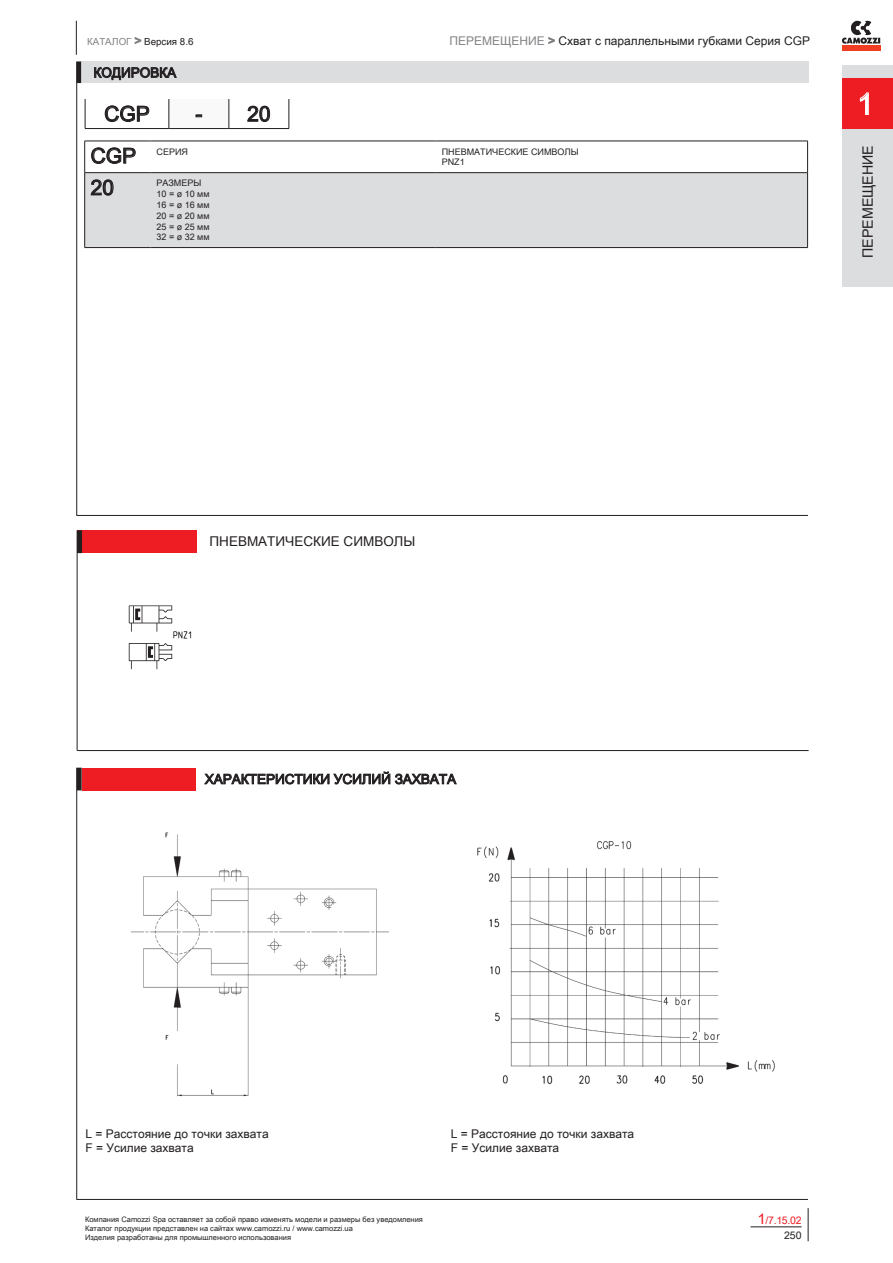
<style>
.page{position:relative;width:893px;height:1263px;background:#fff}
.page>*{position:absolute;margin:0;border:0;box-sizing:border-box;transform-origin:0 0}
.t1{font:30px "Arial Unicode MS";color:#fff}
.t2{font:21px "Arial Unicode MS";color:#231f20}
.t3{font:14.25px "Arial";color:#231f20}
.t4{font:13.5px "Arial Unicode MS";color:#231f20}
.t5{font:12px/14.4px "Arial Unicode MS";color:#231f20}
.t6{font:10.5px "Arial Unicode MS";color:#ee1d23}
.t7{font:10.5px "Arial Unicode MS";color:#231f20}
.t8{font:9.75px "Arial Unicode MS";color:#231f20}
.t9{font:9px/10.8px "Arial Unicode MS";color:#231f20}
.t10{font:7.5px/9px "Arial Unicode MS";color:#231f20}
.s1{color:#808285}
.s2{font-size:12px;color:#808285}
.s3{font-size:15px}
</style>
<div class="page">
<svg style="left:842px;top:21px;width:38px;height:23px"></svg>
<div style="left:842px;top:45px;width:38px;height:5px;background:#ef3e22"></div>
<div style="left:842px;top:65px;width:51px;height:222px;background:#dcdddf"></div>
<div style="left:842px;top:79px;width:51px;height:50px;background:#ee1d23"></div>
<svg style="left:860px;top:92px;width:9px;height:23px"></svg>
<svg style="left:135px;top:37px;width:6px;height:7px"></svg>
<hr style="left:76px;top:21px;width:1px;height:34px;background:#231f20">
<svg style="left:548px;top:37px;width:7px;height:7px"></svg>
<hr style="left:808px;top:1208px;width:1px;height:33px;background:#231f20">
<hr style="left:750px;top:1226px;width:51px;height:1px;background:#231f20">
<svg style="left:204px;top:771px;width:253px;height:13px"></svg>
<div style="left:77px;top:62px;width:731px;height:21px;background:#dcdddf"></div>
<svg style="left:94px;top:67px;width:83px;height:13px"></svg>
<svg style="left:85px;top:99px;width:205px;height:30px"></svg>
<div style="left:85px;top:173px;width:722px;height:74px;background:#dcdddf"></div>
<hr style="left:84px;top:141px;width:1px;height:31px;background:#231f20">
<hr style="left:84px;top:173px;width:1px;height:74px;background:#231f20">
<hr style="left:84px;top:172px;width:67px;height:1px;background:#231f20">
<hr style="left:84px;top:247px;width:67px;height:1px;background:#231f20">
<hr style="left:151px;top:247px;width:285px;height:1px;background:#231f20">
<hr style="left:807px;top:173px;width:1px;height:74px;background:#231f20">
<hr style="left:436px;top:247px;width:372px;height:1px;background:#231f20">
<svg style="left:85px;top:141px;width:723px;height:32px"></svg>
<svg style="left:91px;top:179px;width:23px;height:17px"></svg>
<img style="left:131px;top:832px;width:258px;height:265px">
<img style="left:477px;top:841px;width:298px;height:244px">
<hr style="left:76px;top:62px;width:1px;height:454px;background:#231f20">
<hr style="left:77px;top:515px;width:731px;height:1px;background:#231f20">
<div style="left:77px;top:62px;width:4px;height:21px;border:1px solid #231f20"></div>
<hr style="left:76px;top:768px;width:1px;height:431px;background:#231f20">
<hr style="left:77px;top:768px;width:4px;height:22px;background:#231f20">
<div style="left:77px;top:768px;width:5px;height:22px;border:1px solid #231f20"></div>
<div style="left:82px;top:768px;width:114px;height:22px;background:#ee1d23"></div>
<hr style="left:77px;top:1199px;width:731px;height:1px;background:#231f20">
<div style="left:77px;top:530px;width:119px;height:23px;background:#ee1d23"></div>
<hr style="left:77px;top:530px;width:1px;height:220px;background:#231f20">
<img style="left:128px;top:605px;width:64px;height:64px">
<hr style="left:78px;top:531px;width:4px;height:22px;background:#231f20">
<hr style="left:77px;top:750px;width:732px;height:1px;background:#231f20">
<h3 class="t8" style="left:87px;top:34px;width:108px"><span class="s1">КАТАЛОГ</span> <span class="s2">&gt;</span> Версия 8.6</h3>
<h3 class="t5" style="left:449px;top:33px;width:362px"><span class="s1">ПЕРЕМЕЩЕНИЕ &gt;</span> Схват с параллельными губками Серия CGP</h3>
<h3 class="t4" style="left:94px;top:63px;width:84px">КОДИРОВКА</h3>
<h2 class="t2" style="left:104px;top:99px;width:47px">CGP</h2>
<h2 class="t2" style="left:195px;top:99px;width:77px">- 20</h2>
<h2 class="t2" style="left:91px;top:141px;width:47px">CGP</h2>
<p class="t9" style="left:157px;top:146px;width:33px">СЕРИЯ</p>
<p class="t9" style="left:442px;top:146px;width:139px">ПНЕВМАТИЧЕСКИЕ СИМВОЛЫ<br>PNZ1</p>
<h2 class="t2" style="left:91px;top:172px;width:25px">20</h2>
<p class="t9" style="left:157px;top:178px;width:55px">РАЗМЕРЫ<br>10 = ø 10 мм<br>16 = ø 16 мм<br>20 = ø 20 мм<br>25 = ø 25 мм<br>32 = ø 32 мм</p>
<h1 class="t1" style="left:857px;top:82px;width:18px">1</h1>
<h3 class="t3" style="left:858px;top:258px;width:115px;rotate:-90deg">ПЕРЕМЕЩЕНИЕ</h3>
<h3 class="t4" style="left:209px;top:532px;width:207px">ПНЕВМАТИЧЕСКИЕ СИМВОЛЫ</h3>
<h3 class="t4" style="left:205px;top:769px;width:253px">ХАРАКТЕРИСТИКИ УСИЛИЙ ЗАХВАТА</h3>
<h3 class="t5" style="left:85px;top:1126px;width:185px">L = Расстояние до точки захвата<br>F = Усилие захвата</h3>
<h3 class="t5" style="left:451px;top:1126px;width:185px">L = Расстояние до точки захвата<br>F = Усилие захвата</h3>
<p class="t10" style="left:85px;top:1214px;width:339px">Компания Camozzi Spa оставляет за собой право изменять модели и размеры без уведомления<br>Каталог продукции представлен на сайтах www.camozzi.ru / www.camozzi.ua<br>Изделия разработаны для промышленного использования</p>
<h3 class="t6" style="left:757px;top:1212px;width:46px"><span class="s3">1</span>/7.15.02</h3>
<h3 class="t7" style="left:784px;top:1227px;width:19px">250</h3>
</div>
